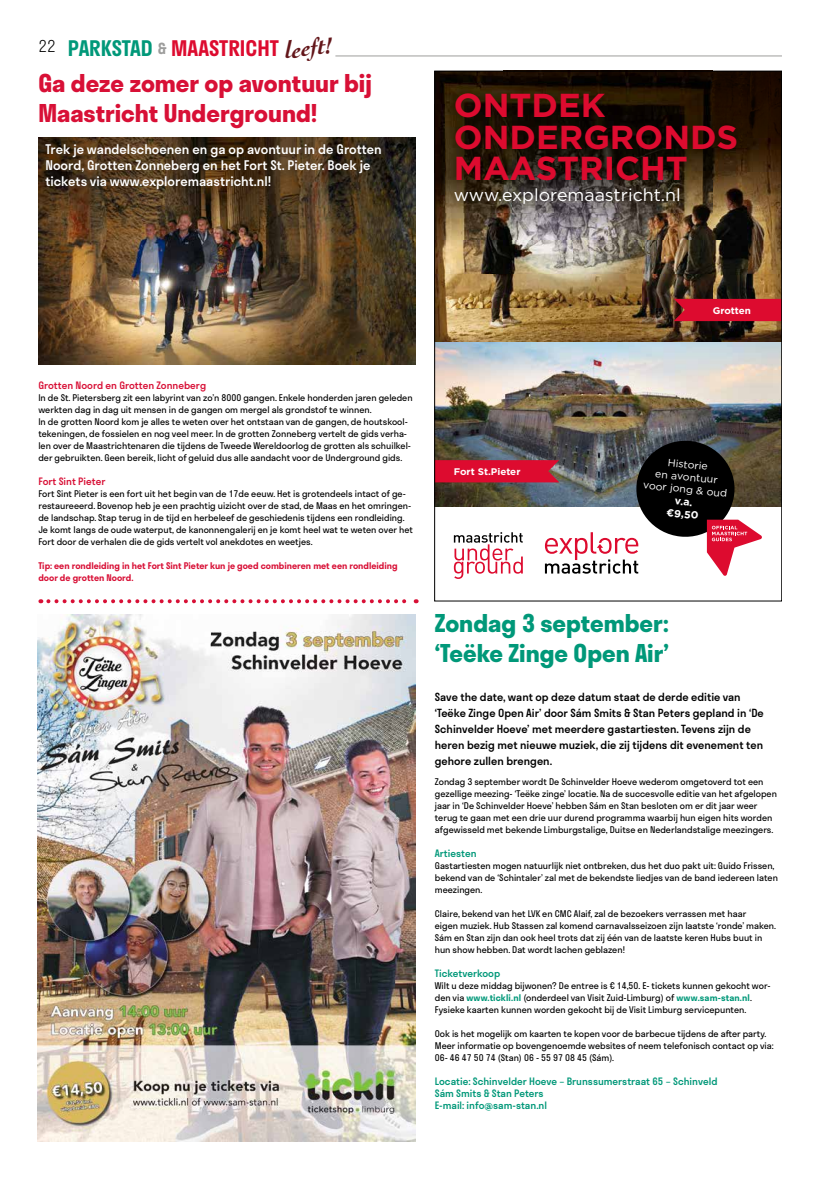
<style>
.page{position:relative;width:820px;height:1177px;background:#fff}
.page>*{position:absolute;margin:0;border:0;box-sizing:border-box;transform-origin:0 0}
.t1{font:700 33.2px/31.4px "Gotham";color:#dd0b2f}
.t2{font:700 24px/30px "Stratos";color:#d81036}
.t3{font:700 24px/30px "Stratos";color:#009879}
.t4{font:italic 700 24px "Cochin";color:#63161a}
.t5{font:600 21px "Stratos";color:#dd0b2f}
.t6{font:17.4px "Gotham";color:#fff}
.t7{font:500 13px/16px "Stratos";color:#fff}
.t8{font:500 11px/16px "Stratos";color:#000}
.t9{font:10.4px/12.4px "Gotham";color:#fff;text-align:center}
.t10{font:700 10.4px/12.4px "Gotham";color:#fff;text-align:center}
.t11{font:500 10px/12px "Stratos";color:#009879}
.t12{font:500 10px "Stratos";color:#d81036}
.t13{font:700 9.6px "Gotham";color:#fff}
.t14{font:9px/12px "Stratos";color:#000}
.t15{font:600 9px/12px "Stratos";color:#d81036}
.s1{color:#009879}
.s2{font-size:15px;color:#9d9d9c}
.s3{font-weight:600;color:#009879}
</style>
<div class="page">
<img style="left:436px;top:73px;width:67px;height:32px">
<img style="left:503px;top:73px;width:209px;height:10px">
<img style="left:712px;top:73px;width:67px;height:32px">
<img style="left:436px;top:105px;width:9px;height:68px">
<img style="left:746px;top:105px;width:33px;height:238px">
<img style="left:436px;top:173px;width:33px;height:68px">
<img style="left:469px;top:213px;width:208px;height:28px">
<img style="left:677px;top:207px;width:70px;height:34px">
<img style="left:436px;top:241px;width:311px;height:102px">
<img style="left:436px;top:343px;width:343px;height:163px">
<img style="left:445px;top:83px;width:301px;height:130px">
<div style="left:673px;top:299px;width:106px;height:22px;background:#dd0b2f"></div>
<svg style="left:436px;top:438px;width:325px;height:141px"></svg>
<img style="left:38px;top:137px;width:377px;height:227px">
<img style="left:37px;top:614px;width:378px;height:527px">
<svg style="left:48px;top:599px;width:368px;height:4px"></svg>
<hr style="left:335px;top:55px;width:446px;height:1px;background:#9d9d9c">
<h3 class="t5" style="left:38px;top:31px;width:242px"><sup>22</sup> <span class="s1">PARKSTAD</span> <span class="s2">&amp;</span> MAASTRICHT</h3>
<h2 class="t4" style="left:283px;top:35px;width:50px;rotate:-7deg">leeft!</h2>
<h2 class="t2" style="left:38px;top:67px;width:335px">Ga deze zomer op avontuur bij<br>Maastricht Underground!</h2>
<h3 class="t7" style="left:45px;top:141px;width:338px">Trek je wandelschoenen en ga op avontuur in de Grotten<br>Noord, Grotten Zonneberg en het Fort St. Pieter. Boek je tickets via www.exploremaastricht.nl!</h3>
<h1 class="t1" style="left:453px;top:89px;width:285px">ONTDEK<br>ONDERGRONDS<br>MAASTRICHT</h1>
<h3 class="t6" style="left:453px;top:184px;width:228px">www.exploremaastricht.nl</h3>
<p class="t13" style="left:712px;top:304px;width:40px">Grotten</p>
<p class="t12" style="left:38px;top:377px;width:169px">Grotten Noord en Grotten Zonneberg</p>
<p class="t14" style="left:38px;top:391px;width:375px">In de St. Pietersberg zit een labyrint van zo’n 8000 gangen. Enkele honderden jaren geleden werkten dag in dag uit mensen in de gangen om mergel als grondstof te winnen.<br>In de grotten Noord kom je alles te weten over het ontstaan van de gangen, de houtskool&shy;tekeningen, de fossielen en nog veel meer. In de grotten Zonneberg vertelt de gids verha&shy;len over de Maastrichtenaren die tijdens de Tweede Wereldoorlog de grotten als schuilkel&shy;der gebruikten. Geen bereik, licht of geluid dus alle aandacht voor de Underground gids.</p>
<p class="t12" style="left:38px;top:473px;width:68px">Fort Sint Pieter</p>
<p class="t14" style="left:38px;top:487px;width:376px">Fort Sint Pieter is een fort uit het begin van de 17de eeuw. Het is grotendeels intact of ge&shy;restaureeerd. Bovenop heb je een prachtig uizicht over de stad, de Maas en het omringen&shy;de landschap. Stap terug in de tijd en herbeleef de geschiedenis tijdens een rondleiding.<br>Je komt langs de oude waterput, de kanonnengalerij en je komt heel wat te weten over het Fort door de verhalen die de gids vertelt vol anekdotes en weetjes.</p>
<p class="t15" style="left:38px;top:559px;width:360px">Tip: een rondleiding in het Fort Sint Pieter kun je goed combineren met een rondleiding door de grotten Noord.</p>
<p class="t13" style="left:453px;top:465px;width:68px">Fort St.Pieter</p>
<p class="t9" style="left:646px;top:453px;width:86px;rotate:6deg">Historie<br>en avontuur voor jong &amp; oud</p>
<p class="t10" style="left:668px;top:493px;width:33px;rotate:6deg">v.a. €9,50</p>
<h2 class="t3" style="left:434px;top:607px;width:235px">Zondag 3 september: ‘Teëke Zinge Open Air’</h2>
<p class="t8" style="left:434px;top:688px;width:330px">Save the date, want op deze datum staat de derde editie van ‘Teëke Zinge Open Air’ door Sám Smits &amp; Stan Peters gepland in ‘De Schinvelder Hoeve’ met meerdere gastartiesten. Tevens zijn de heren bezig met nieuwe muziek, die zij tijdens dit evenement ten gehore zullen brengen.</p>
<p class="t14" style="left:434px;top:775px;width:343px">Zondag 3 september wordt De Schinvelder Hoeve wederom omgetoverd tot een gezellige meezing- ‘Teëke zinge’ locatie. Na de succesvolle editie van het afgelopen jaar in ‘De Schinvelder Hoeve’ hebben Sám en Stan besloten om er dit jaar weer terug te gaan met een drie uur durend programma waarbij hun eigen hits worden afgewisseld met bekende Limburgstalige, Duitse en Nederlandstalige meezingers.</p>
<p class="t11" style="left:434px;top:846px;width:43px">Artiesten</p>
<p class="t14" style="left:434px;top:859px;width:344px">Gastartiesten mogen natuurlijk niet ontbreken, dus het duo pakt uit: Guido Frissen, bekend van de ‘Schintaler’ zal met de bekendste liedjes van de band iedereen laten meezingen.</p>
<p class="t14" style="left:434px;top:907px;width:342px">Claire, bekend van het LVK en CMC Alaif, zal de bezoekers verrassen met haar<br>eigen muziek. Hub Stassen zal komend carnavalsseizoen zijn laatste ‘ronde’ maken.<br>Sám en Stan zijn dan ook heel trots dat zij één van de laatste keren Hubs buut in hun show hebben. Dat wordt lachen geblazen!</p>
<p class="t11" style="left:434px;top:966px;width:67px">Ticketverkoop</p>
<p class="t14" style="left:434px;top:979px;width:337px">Wilt u deze middag bijwonen? De entree is € 14,50. E- tickets kunnen gekocht wor&shy;den via <span class="s3">www.tickli.nl</span> (onderdeel van Visit Zuid-Limburg) of <span class="s3">www.sam-stan.nl</span>.<br>Fysieke kaarten kunnen worden gekocht bij de Visit Limburg servicepunten.</p>
<p class="t14" style="left:434px;top:1027px;width:340px">Ook is het mogelijk om kaarten te kopen voor de barbecue tijdens de after party.<br>Meer informatie op bovengenoemde websites of neem telefonisch contact op via:<br>06- 46 47 50 74 (Stan) 06 - 55 97 08 45 (Sám).</p>
<p class="t11" style="left:434px;top:1074px;width:284px">Locatie: Schinvelder Hoeve – Brunssumerstraat 65 – Schinveld<br>Sám Smits &amp; Stan Peters<br>E-mail: info@sam-stan.nl</p>
</div>
